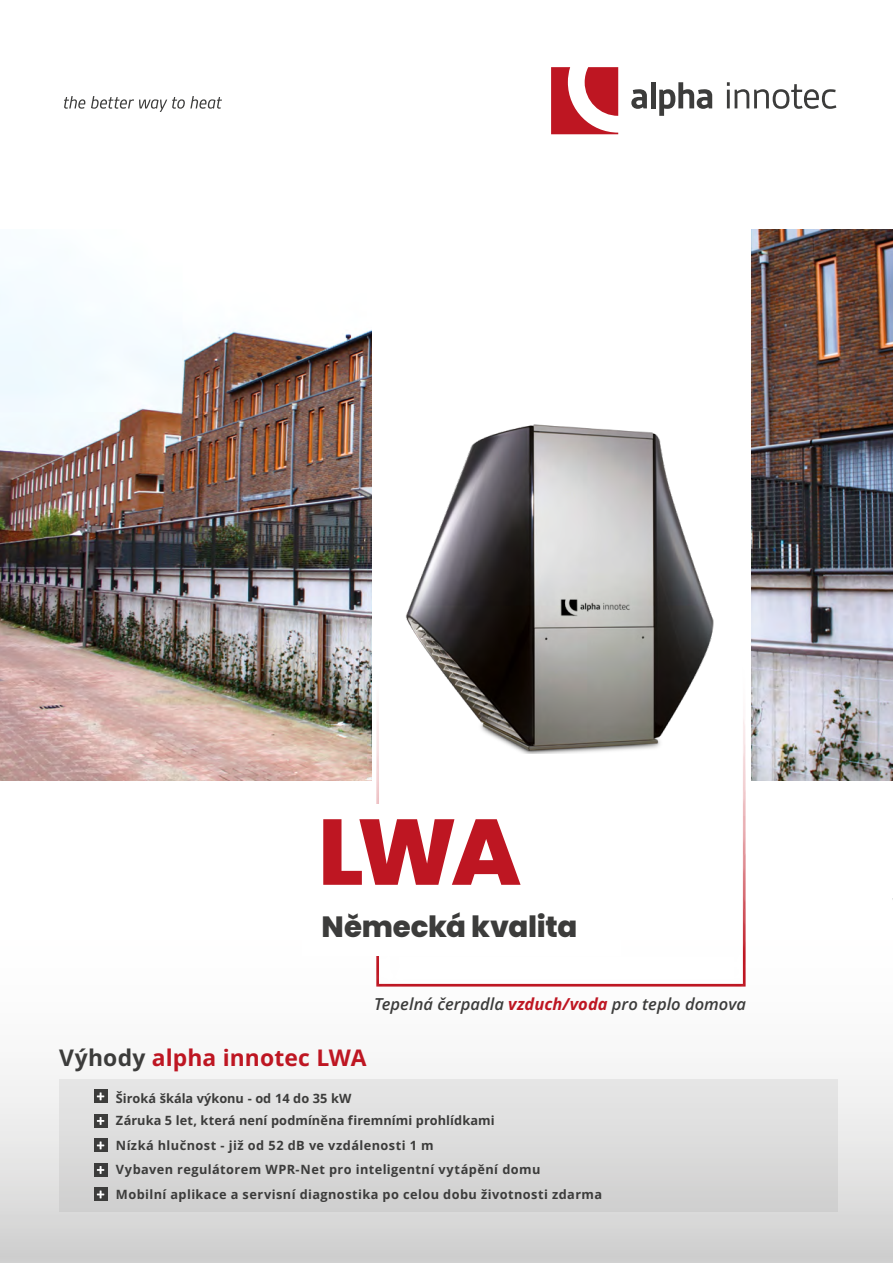
<style>
.page{position:relative;width:893px;height:1263px;background:#fff}
.page>*{position:absolute;margin:0;border:0;box-sizing:border-box;transform-origin:0 0}
.t1{font:800 93px "Poppins";color:#be1622}
.t2{font:800 29.25px "Poppins";letter-spacing:-.01em;color:#3c3c3b}
.t3{font:700 22.95px "Open Sans";letter-spacing:.005em;color:#be1622}
.t4{font:italic 600 16.5px "Open Sans";letter-spacing:.005em;color:#3c3c3b}
.t5{font:700 12.75px/24.5px "Open Sans";letter-spacing:.03em;color:#3c3c3b}
.t6{font:700 12.75px/21.8px "Open Sans";letter-spacing:.005em;color:#3c3c3b}
.s1{font-weight:700;color:#be1622}
.s2{color:#3c3c3b}
</style>
<div class="page">
<div style="left:0;top:893px;width:893px;height:370px;background:linear-gradient(to bottom,#fff,#d6d6d6)"></div>
<div style="left:59px;top:1079px;width:779px;height:133px;background:#dcdcdc"></div>
<svg style="left:631px;top:89px;width:16px;height:20px"></svg>
<hr style="left:651px;top:82px;width:4px;height:26px;background:#3c3c3b">
<svg style="left:659px;top:82px;width:53px;height:34px"></svg>
<svg style="left:727px;top:82px;width:109px;height:27px"></svg>
<svg style="left:551px;top:67px;width:67px;height:67px"></svg>
<svg style="left:64px;top:96px;width:21px;height:13px"></svg>
<svg style="left:91px;top:96px;width:131px;height:16px"></svg>
<img style="left:0;top:230px;width:893px;height:550px">
<div style="left:372px;top:209px;width:378px;height:583px;background:#fff"></div>
<div style="left:376px;top:640px;width:370px;height:346px;background:#fff;border:3px solid #be1622"></div>
<div style="left:302px;top:804px;width:319px;height:152px;background:#fff"></div>
<div style="left:94px;top:1089px;width:14px;height:14px;background:#3c3c3b"></div>
<svg style="left:97px;top:1092px;width:7px;height:8px"></svg>
<div style="left:94px;top:1114px;width:14px;height:14px;background:#3c3c3b"></div>
<svg style="left:97px;top:1117px;width:7px;height:8px"></svg>
<div style="left:94px;top:1138px;width:14px;height:14px;background:#3c3c3b"></div>
<svg style="left:97px;top:1141px;width:7px;height:8px"></svg>
<div style="left:94px;top:1163px;width:14px;height:14px;background:#3c3c3b"></div>
<svg style="left:97px;top:1166px;width:7px;height:8px"></svg>
<div style="left:94px;top:1187px;width:14px;height:14px;background:#3c3c3b"></div>
<svg style="left:97px;top:1190px;width:7px;height:8px"></svg>
<img style="left:403px;top:424px;width:313px;height:330px">
<h1 class="t1" style="left:318px;top:798px;width:205px">LWA</h1>
<h2 class="t2" style="left:322px;top:910px;width:257px">Německá kvalita</h2>
<p class="t4" style="left:374px;top:992px;width:373px">Tepelná čerpadla <span class="s1">vzduch/voda</span> pro teplo domova</p>
<h3 class="t3" style="left:59px;top:1041px;width:309px"><span class="s2">Výhody</span> alpha innotec LWA</h3>
<p class="t6" style="left:116px;top:1087px;width:380px">Široká škála výkonu - od 14 do 35 kW<br>Záruka 5 let, která není podmíněna firemními prohlídkami</p>
<p class="t5" style="left:116px;top:1132px;width:488px">Nízká hlučnost - již od 52 dB ve vzdálenosti 1 m<br>Vybaven regulátorem WPR-Net pro inteligentní vytápění domu<br>Mobilní aplikace a servisní diagnostika po celou dobu životnosti zdarma</p>
</div>
